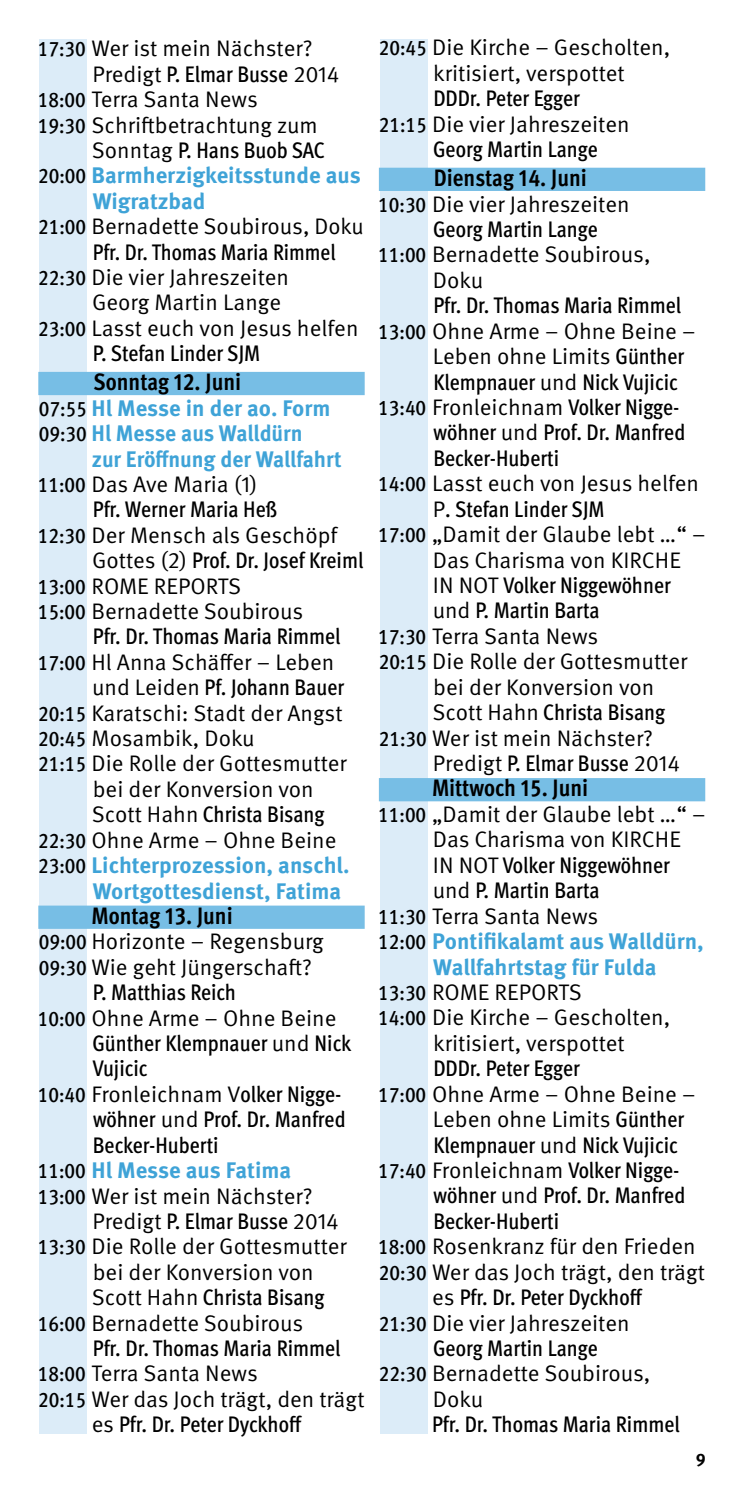
<style>
.page{position:relative;width:745px;height:1489px;background:#fff}
.page>*{position:absolute;margin:0;border:0;box-sizing:border-box;transform-origin:0 0}
.t1{font:700 condensed 23.75px "Meta Pro";color:#000}
.t2{font:22.5px/25.5px "Meta Pro Norm";color:#000}
.t3{font:500 condensed 22.5px/25.5px "Meta Pro";color:#000}
.t4{font:700 22.5px/25.5px "Meta Pro";color:#3fa3d7}
.t5{font:700 22.5px "Meta Pro";color:#3fa3d7;scale:.95 1}
.t6{font:700 17.5px "Meta Pro";color:#000}
.s1{font-family:"Meta Pro";font-weight:500;font-stretch:condensed;font-size:21.25px}
.s2{font-family:"Meta Pro Norm";font-weight:400;font-stretch:normal}
.s3{font-weight:500;font-stretch:condensed;font-size:21.25px;color:#000}
.s4{font-family:"Meta Pro";font-weight:500;font-stretch:condensed}
</style>
<div class="page">
<div style="left:379px;top:39px;width:48px;height:1394px;background:#dcecf8"></div>
<div style="left:39px;top:39px;width:48px;height:1394px;background:#dcecf8"></div>
<div style="left:38px;top:372px;width:326px;height:23px;background:#77bee5"></div>
<div style="left:38px;top:905px;width:326px;height:23px;background:#77bee5"></div>
<div style="left:378px;top:168px;width:326px;height:23px;background:#77bee5"></div>
<div style="left:378px;top:778px;width:326px;height:23px;background:#77bee5"></div>
<p class="t2" style="left:38px;top:34px;width:276px"><span class="s1">17:30</span> Wer ist mein Nächster?</p>
<p class="t3" style="left:92px;top:59px;width:248px"><span class="s2">Predigt</span> P. Elmar Busse <span class="s2">2014</span></p>
<p class="t2" style="left:38px;top:85px;width:281px"><span class="s1">18:00</span> Terra Santa News<br><span class="s1">19:30</span> Schriftbetrachtung zum</p>
<p class="t3" style="left:92px;top:136px;width:234px"><span class="s2">Sonntag</span> P. Hans Buob SAC</p>
<p class="t4" style="left:38px;top:161px;width:324px"><span class="s3">20:00</span> Barmherzigkeitsstunde aus</p>
<p class="t4" style="left:93px;top:187px;width:114px">Wigratzbad</p>
<p class="t2" style="left:38px;top:212px;width:327px"><span class="s1">21:00</span> Bernadette Soubirous, Doku</p>
<p class="t3" style="left:93px;top:237px;width:244px">Pfr. Dr. Thomas Maria Rimmel</p>
<p class="t2" style="left:38px;top:263px;width:252px"><span class="s1">22:30</span> Die vier Jahreszeiten</p>
<p class="t2" style="left:92px;top:288px;width:191px">Georg Martin Lange</p>
<p class="t2" style="left:38px;top:314px;width:321px"><span class="s1">23:00</span> Lasst euch von Jesus helfen</p>
<p class="t3" style="left:93px;top:339px;width:169px">P. Stefan Linder SJM</p>
<p class="t1" style="left:93px;top:364px;width:149px">Sonntag 12. Juni</p>
<p class="t4" style="left:39px;top:393px;width:293px"><span class="s3">07:55</span> Hl Messe in der ao. Form<br><span class="s3">09:30</span> Hl Messe aus Walldürn</p>
<p class="t5" style="left:92px;top:441px;width:264px">zur Eröffnung der Wallfahrt</p>
<p class="t2" style="left:38px;top:470px;width:221px"><span class="s1">11:00</span> Das Ave Maria (1)</p>
<p class="t3" style="left:93px;top:495px;width:186px">Pfr. Werner Maria Heß</p>
<p class="t2" style="left:38px;top:520px;width:301px"><span class="s1">12:30</span> Der Mensch als Geschöpf</p>
<p class="t3" style="left:92px;top:546px;width:273px"><span class="s2">Gottes (2)</span> Prof. Dr. Josef Kreiml</p>
<p class="t2" style="left:38px;top:571px;width:267px"><span class="s1">13:00</span> ROME REPORTS<br><span class="s1">15:00</span> Bernadette Soubirous</p>
<p class="t3" style="left:93px;top:622px;width:249px">Pfr. Dr. Thomas Maria Rimmel</p>
<p class="t2" style="left:38px;top:647px;width:298px"><span class="s1">17:00</span> Hl Anna Schäffer – Leben</p>
<p class="t3" style="left:92px;top:673px;width:253px"><span class="s2">und Leiden</span> Pf. Johann Bauer</p>
<p class="t2" style="left:38px;top:698px;width:306px"><span class="s1">20:15</span> Karatschi: Stadt der Angst</p>
<p class="t2" style="left:38px;top:724px;width:218px"><span class="s1">20:45</span> Mosambik, Doku</p>
<p class="t2" style="left:38px;top:749px;width:310px"><span class="s1">21:15</span> Die Rolle der Gottesmutter</p>
<p class="t2" style="left:93px;top:774px;width:222px">bei der Konversion von</p>
<p class="t3" style="left:92px;top:800px;width:234px"><span class="s2">Scott Hahn</span> Christa Bisang</p>
<p class="t2" style="left:38px;top:825px;width:299px"><span class="s1">22:30</span> Ohne Arme – Ohne Beine</p>
<p class="t4" style="left:93px;top:851px;width:258px;text-indent:-54px"><span class="s3">23:00</span> Lichterprozession, anschl.<br>Wortgottesdienst, Fatima</p>
<p class="t1" style="left:91px;top:897px;width:143px">Montag 13. Juni</p>
<p class="t2" style="left:39px;top:927px;width:286px"><span class="s1">09:00</span> Horizonte – Regensburg<br><span class="s1">09:30</span> Wie geht Jüngerschaft?</p>
<p class="t3" style="left:93px;top:977px;width:145px">P. Matthias Reich</p>
<p class="t2" style="left:38px;top:1003px;width:300px"><span class="s1">10:00</span> Ohne Arme – Ohne Beine</p>
<p class="t3" style="left:92px;top:1028px;width:260px">Günther Klempnauer <span class="s2">und</span> Nick<br>Vujicic</p>
<p class="t2" style="left:38px;top:1079px;width:305px"><span class="s1">10:40</span> Fronleichnam V<span class="s4">olker Nigge-</span></p>
<p class="t3" style="left:93px;top:1104px;width:254px">wöhner <span class="s2">und</span> Prof. Dr. Manfred</p>
<p class="t3" style="left:93px;top:1130px;width:127px">Becker-Huberti</p>
<p class="t4" style="left:38px;top:1155px;width:255px"><span class="s3">11:00</span> Hl Messe aus Fatima</p>
<p class="t2" style="left:38px;top:1181px;width:276px"><span class="s1">13:00</span> Wer ist mein Nächster?</p>
<p class="t3" style="left:92px;top:1206px;width:248px"><span class="s2">Predigt</span> P. Elmar Busse <span class="s2">2014</span></p>
<p class="t2" style="left:93px;top:1232px;width:255px;text-indent:-55px"><span class="s1">13:30</span> Die Rolle der Gottesmutter bei der Konversion von</p>
<p class="t3" style="left:92px;top:1282px;width:234px"><span class="s2">Scott Hahn</span> Christa Bisang</p>
<p class="t2" style="left:38px;top:1308px;width:267px"><span class="s1">16:00</span> Bernadette Soubirous</p>
<p class="t3" style="left:93px;top:1333px;width:249px">Pfr. Dr. Thomas Maria Rimmel</p>
<p class="t2" style="left:38px;top:1359px;width:328px"><span class="s1">18:00</span> Terra Santa News<br><span class="s1">20:15</span> Wer das Joch trägt, den trägt</p>
<p class="t3" style="left:92px;top:1409px;width:212px"><span class="s2">es</span> Pfr. Dr. Peter Dyckhoff</p>
<p class="t2" style="left:378px;top:33px;width:293px;text-align:center"><span class="s1">20:45</span> Die Kirche – Gescholten, kritisiert, verspottet</p>
<p class="t3" style="left:433px;top:84px;width:148px">DDDr. Peter Egger</p>
<p class="t2" style="left:378px;top:110px;width:252px"><span class="s1">21:15</span> Die vier Jahreszeiten</p>
<p class="t3" style="left:433px;top:135px;width:166px">Georg Martin Lange</p>
<p class="t1" style="left:433px;top:160px;width:154px">Dienstag 14. Juni</p>
<p class="t2" style="left:378px;top:189px;width:253px"><span class="s1">10:30</span> Die vier Jahreszeiten</p>
<p class="t3" style="left:433px;top:215px;width:166px">Georg Martin Lange</p>
<p class="t2" style="left:432px;top:240px;width:219px;text-indent:-55px"><span class="s1">11:00</span> Bernadette Soubirous,<br>Doku</p>
<p class="t3" style="left:433px;top:291px;width:249px">Pfr. Dr. Thomas Maria Rimmel</p>
<p class="t2" style="left:432px;top:317px;width:264px;text-indent:-55px"><span class="s1">13:00</span> Ohne Arme – Ohne Beine –<br>Leben ohne Limits <span class="s4">Günther</span></p>
<p class="t3" style="left:433px;top:367px;width:246px">Klempnauer <span class="s2">und</span> Nick Vujicic</p>
<p class="t2" style="left:378px;top:393px;width:302px"><span class="s1">13:40</span> Fronleichnam <span class="s4">Volker Nigge-</span></p>
<p class="t3" style="left:433px;top:418px;width:253px">wöhner <span class="s2">und</span> Prof. Dr. Manfred<br>Becker-Huberti</p>
<p class="t2" style="left:378px;top:469px;width:322px"><span class="s1">14:00</span> Lasst euch von Jesus helfen</p>
<p class="t3" style="left:432px;top:494px;width:173px"><span class="s2">P</span>. Stefan Linder SJM</p>
<p class="t2" style="left:432px;top:520px;width:274px;text-indent:-55px"><span class="s1">17:00</span> „Damit der Glaube lebt …“ –<br>Das Charisma von KIRCHE</p>
<p class="t3" style="left:432px;top:570px;width:239px"><span class="s2">IN NOT</span> Volker Niggewöhner <span class="s2">und</span> P. Martin Barta</p>
<p class="t2" style="left:378px;top:622px;width:221px"><span class="s1">17:30</span> Terra Santa News</p>
<p class="t2" style="left:378px;top:647px;width:310px"><span class="s1">20:15</span> Die Rolle der Gottesmutter</p>
<p class="t2" style="left:433px;top:672px;width:222px">bei der Konversion von</p>
<p class="t3" style="left:432px;top:698px;width:234px"><span class="s2">Scott Hahn</span> Christa Bisang</p>
<p class="t2" style="left:378px;top:723px;width:276px"><span class="s1">21:30</span> Wer ist mein Nächster?</p>
<p class="t3" style="left:432px;top:748px;width:248px"><span class="s2">Predigt</span> P. Elmar Busse <span class="s2">2014</span></p>
<p class="t1" style="left:432px;top:770px;width:157px">Mittwoch 15. Juni</p>
<p class="t2" style="left:432px;top:799px;width:274px;text-indent:-55px"><span class="s1">11:00</span> „Damit der Glaube lebt …“ –<br>Das Charisma von KIRCHE</p>
<p class="t3" style="left:432px;top:850px;width:239px"><span class="s2">IN NOT</span> Volker Niggewöhner <span class="s2">und</span> P. Martin Barta</p>
<p class="t2" style="left:378px;top:901px;width:221px"><span class="s1">11:30</span> Terra Santa News</p>
<p class="t4" style="left:378px;top:927px;width:327px;text-align:center"><span class="s3">12:00</span> Pontifikalamt aus Walldürn,<br>Wallfahrtstag für Fulda</p>
<p class="t2" style="left:378px;top:977px;width:205px"><span class="s1">13:30</span> ROME REPORTS</p>
<p class="t2" style="left:378px;top:1003px;width:293px"><span class="s1">14:00</span> Die Kirche – Gescholten,</p>
<p class="t2" style="left:433px;top:1028px;width:193px">kritisiert, verspottet</p>
<p class="t3" style="left:433px;top:1053px;width:148px">DDDr. Peter Egger</p>
<p class="t2" style="left:432px;top:1079px;width:264px;text-indent:-55px"><span class="s1">17:00</span> Ohne Arme – Ohne Beine –<br>Leben ohne Limits <span class="s4">Günther</span></p>
<p class="t3" style="left:433px;top:1130px;width:246px">Klempnauer <span class="s2">und</span> Nick Vujicic</p>
<p class="t2" style="left:378px;top:1155px;width:302px"><span class="s1">17:40</span> Fronleichnam <span class="s4">Volker Nigge-</span></p>
<p class="t3" style="left:433px;top:1180px;width:253px">wöhner <span class="s2">und</span> Prof. Dr. Manfred<br>Becker-Huberti</p>
<p class="t2" style="left:378px;top:1232px;width:328px"><span class="s1">18:00</span> Rosenkranz für den Frieden<br><span class="s1">20:30</span> Wer das Joch trägt, den trägt</p>
<p class="t3" style="left:432px;top:1282px;width:212px"><span class="s2">es</span> Pfr. Dr. Peter Dyckhoff</p>
<p class="t2" style="left:378px;top:1308px;width:252px"><span class="s1">21:30</span> Die vier Jahreszeiten</p>
<p class="t3" style="left:433px;top:1333px;width:166px">Georg Martin Lange</p>
<p class="t2" style="left:432px;top:1359px;width:219px;text-indent:-54px"><span class="s1">22:30</span> Bernadette Soubirous,<br>Doku</p>
<p class="t3" style="left:432px;top:1409px;width:249px">Pfr. Dr. Thomas Maria Rimmel</p>
<p class="t6" style="left:695px;top:1443px;width:11px">9</p>
</div>
